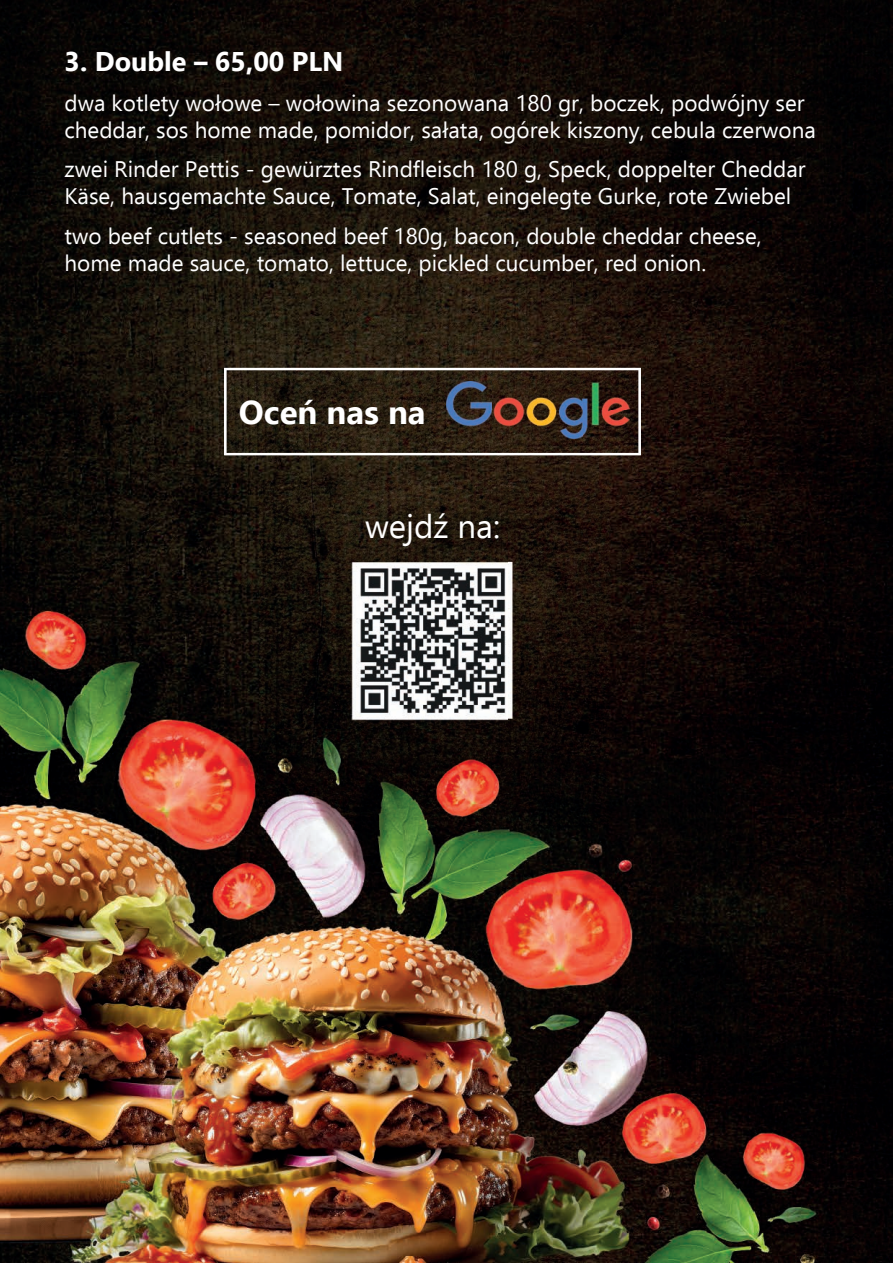
<style>
.page{position:relative;width:893px;height:1263px;background:#fff}
.page>*{position:absolute;margin:0;border:0;box-sizing:border-box;transform-origin:0 0}
.t1{font:700 33px "Ebrima";color:#fff}
.t2{font:33px "Ebrima";color:#fff}
.t3{font:700 27px "Ebrima";color:#fff}
.t4{font:22.5px/27px "Ebrima";color:#fff}
</style>
<div class="page">
<img style="left:0;top:0;width:893px;height:1263px">
<img style="left:260px;top:480px;width:348px;height:349px">
<svg style="left:224px;top:368px;width:417px;height:87px;background:#392f24"></svg>
<img style="left:446px;top:381px;width:183px;height:58px">
<p class="t3" style="left:64px;top:40px;width:281px">3. Double – 65,00 PLN</p>
<p class="t4" style="left:64px;top:88px;width:753px">dwa kotlety wołowe – wołowina sezonowana 180 gr, boczek, podwójny ser cheddar, sos home made, pomidor, sałata, ogórek kiszony, cebula czerwona</p>
<p class="t4" style="left:64px;top:155px;width:743px">zwei Rinder Pettis - gewürztes Rindfleisch 180 g, Speck, doppelter Cheddar<br>Käse, hausgemachte Sauce, Tomate, Salat, eingelegte Gurke, rote Zwiebel</p>
<p class="t4" style="left:64px;top:222px;width:699px">two beef cutlets - seasoned beef 180g, bacon, double cheddar cheese, home made sauce, tomato, lettuce, pickled cucumber, red onion.</p>
<h1 class="t1" style="left:239px;top:386px;width:188px">Oceń nas na</h1>
<h1 class="t2" style="left:365px;top:502px;width:137px">wejdź na:</h1>
</div>
